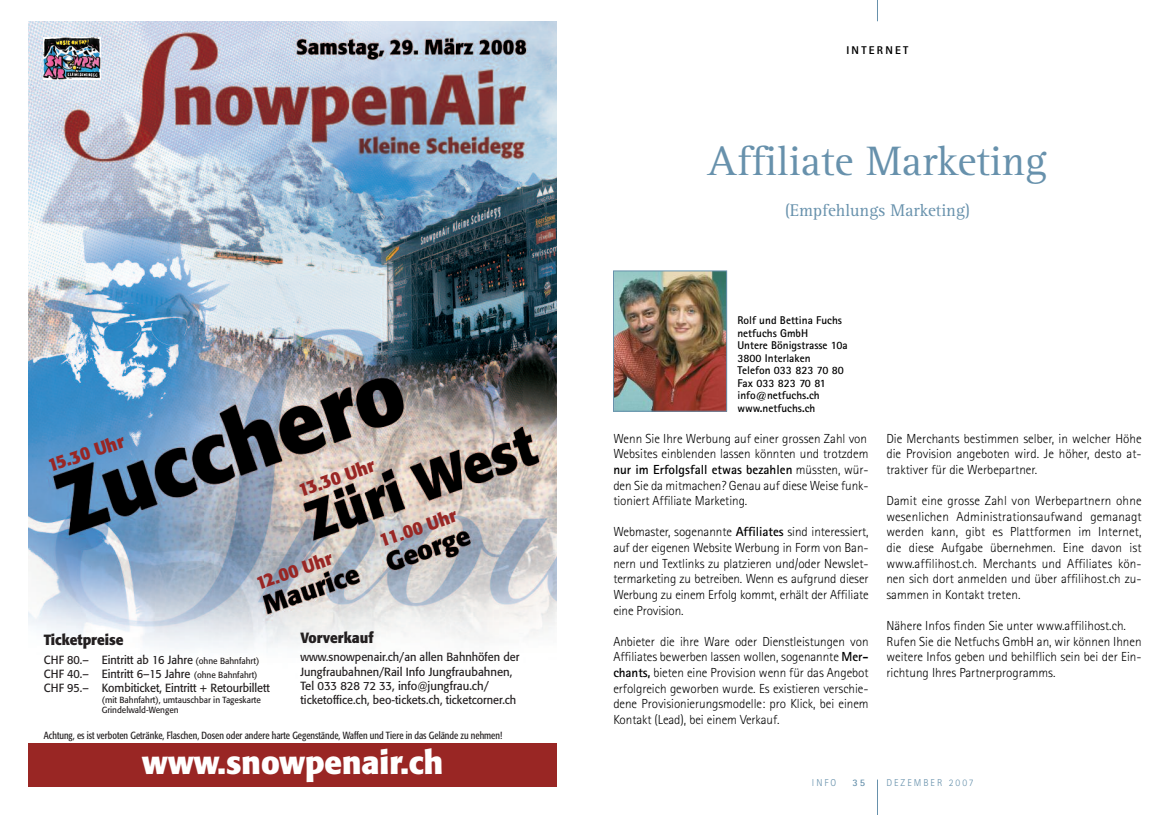
<style>
.page{position:relative;width:1170px;height:815px;background:#fff}
.page>*{position:absolute;margin:0;border:0;box-sizing:border-box;transform-origin:0 0}
.t1{font:42.5px "Rotis Serif";color:#6791ac}
.t2{font:700 32.25px "Formata";color:#fff;scale:.96 1}
.t3{font:700 18.12px "Formata";color:#992624}
.t4{font:17.5px "Rotis Serif";color:#6791ac}
.t5{font:700 14.62px "Formata";color:#231f20;scale:.93 1}
.t6{font:300 13.12px/15.6px "Rotis Sans Serif";color:#000;text-align:justify}
.t7{font:11.75px/14.1px "Formata";color:#231f20;scale:.93 1}
.t8{font:700 11.25px/12.5px "Rotis Sans Serif";color:#000}
.t9{font:800 11.25px "Rotis Sans Serif";letter-spacing:.2em;color:#000}
.t10{font:condensed 10.25px "Formata";color:#231f20;scale:.93 1}
.t11{font:300 10px "Rotis Sans Serif";letter-spacing:.2em;color:#6791ac}
.t12{font:700 10px "Rotis Sans Serif";color:#6791ac}
.t13{font:8.75px/10.6px "Formata";color:#231f20;scale:.93 1}
.s1{font-size:8.75px}
.s2{font-weight:700}
</style>
<div class="page">
<hr style="left:877px;top:780px;width:1px;height:35px;background:#6791ac">
<svg style="left:877px;top:0;width:1px;height:21px"></svg>
<img style="left:615px;top:273px;width:109px;height:136px">
<div style="left:613px;top:271px;width:113px;height:140px;border:1px solid #6791ac"></div>
<img style="left:28px;top:21px;width:528px;height:723px">
<img style="left:44px;top:38px;width:57px;height:41px">
<div style="left:28px;top:744px;width:528px;height:43px;background:#992624"></div>
<h3 class="t3" style="left:46px;top:458px;width:81px;rotate:-18deg">15.30 Uhr</h3>
<h3 class="t3" style="left:296px;top:483px;width:81px;rotate:-19deg">13.30 Uhr</h3>
<h3 class="t3" style="left:254px;top:576px;width:81px;rotate:-19deg">12.00 Uhr</h3>
<h3 class="t3" style="left:377px;top:534px;width:82px;rotate:-19deg">11.00 Uhr</h3>
<p class="t5" style="left:300px;top:631px;width:80px">Vorverkauf</p>
<p class="t7" style="left:300px;top:651px;width:237px">www.snowpenair.ch/an allen Bahnhöfen der Jungfraubahnen/Rail Info Jungfraubahnen, Tel 033 828 72 33, info@jungfrau.ch/ ticketoffice.ch, beo-tickets.ch, ticketcorner.ch</p>
<p class="t10" style="left:44px;top:731px;width:494px">Achtung, es ist verboten Getränke, Flaschen, Dosen oder andere harte Gegenstände, Waffen und Tiere in das Gelände zu nehmen!</p>
<p class="t5" style="left:44px;top:634px;width:87px">Ticketpreise</p>
<p class="t7" style="left:44px;top:654px;width:245px">CHF 80.– Eintritt ab 16 Jahre <span class="s1">(ohne Bahnfahrt)<br></span>CHF 40.– Eintritt 6–15 Jahre <span class="s1">(ohne Bahnfahrt)<br></span>CHF 95.– Kombiticket, Eintritt + Retourbillett</p>
<p class="t13" style="left:102px;top:695px;width:173px">(mit Bahnfahrt), umtauschbar in Tageskarte<br>Grindelwald-Wengen</p>
<h2 class="t2" style="left:142px;top:749px;width:315px">www.snowpenair.ch</h2>
<p class="t9" style="left:846px;top:46px;width:64px">INTERNET</p>
<h1 class="t1" style="left:707px;top:147px;width:341px">Affiliate Marketing</h1>
<h3 class="t4" style="left:785px;top:204px;width:186px">(Empfehlungs Marketing)</h3>
<p class="t8" style="left:737px;top:315px;width:112px">Rolf und Bettina Fuchs netfuchs GmbH<br>Untere Bönigstrasse 10a<br>3800 Interlaken<br>Telefon 033 823 70 80<br>Fax 033 823 70 81 info@netfuchs.ch www.netfuchs.ch</p>
<p class="t6" style="left:613px;top:432px;width:257px">Wenn Sie Ihre Werbung auf einer grossen Zahl von Websites einblenden lassen könnten und trotzdem <span class="s2">nur im Erfolgsfall etwas bezahlen</span> müssten, wür&shy;den Sie da mitmachen? Genau auf diese Weise funk&shy;tioniert Affiliate Marketing.</p>
<p class="t6" style="left:613px;top:525px;width:257px">Webmaster, sogenannte <span class="s2">Affiliates</span> sind interessiert, auf der eigenen Website Werbung in Form von Ban&shy;nern und Textlinks zu platzieren und/oder Newslet&shy;termarketing zu betreiben. Wenn es aufgrund dieser Werbung zu einem Erfolg kommt, erhält der Affiliate eine Provision.</p>
<p class="t6" style="left:613px;top:635px;width:257px">Anbieter die ihre Ware oder Dienstleistungen von Affiliates bewerben lassen wollen, sogenannte <span class="s2">Mer&shy;chants,</span> bieten eine Provision wenn für das Angebot erfolgreich geworben wurde. Es existieren verschie&shy;dene Provisionierungsmodelle: pro Klick, bei einem Kontakt (Lead), bei einem Verkauf.</p>
<p class="t6" style="left:886px;top:432px;width:257px">Die Merchants bestimmen selber, in welcher Höhe die Provision angeboten wird. Je höher, desto at&shy;traktiver für die Werbepartner.</p>
<p class="t6" style="left:886px;top:494px;width:257px">Damit eine grosse Zahl von Werbepartnern ohne wesenlichen Administrationsaufwand gemanagt werden kann, gibt es Plattformen im Internet, die diese Aufgabe übernehmen. Eine davon ist www.affilihost.ch. Merchants und Affiliates kön&shy;nen sich dort anmelden und über affilihost.ch zu&shy;sammen in Kontakt treten.</p>
<p class="t6" style="left:886px;top:619px;width:257px;text-align:left">Nähere Infos finden Sie unter www.affilihost.ch.<br>Rufen Sie die Netfuchs GmbH an, wir können Ihnen weitere Infos geben und behilflich sein bei der Ein&shy;richtung Ihres Partnerprogramms.</p>
<p class="t11" style="left:812px;top:780px;width:26px">INFO</p>
<p class="t12" style="left:852px;top:780px;width:14px">35</p>
<p class="t11" style="left:886px;top:780px;width:89px">DEZEMBER 2007</p>
</div>
